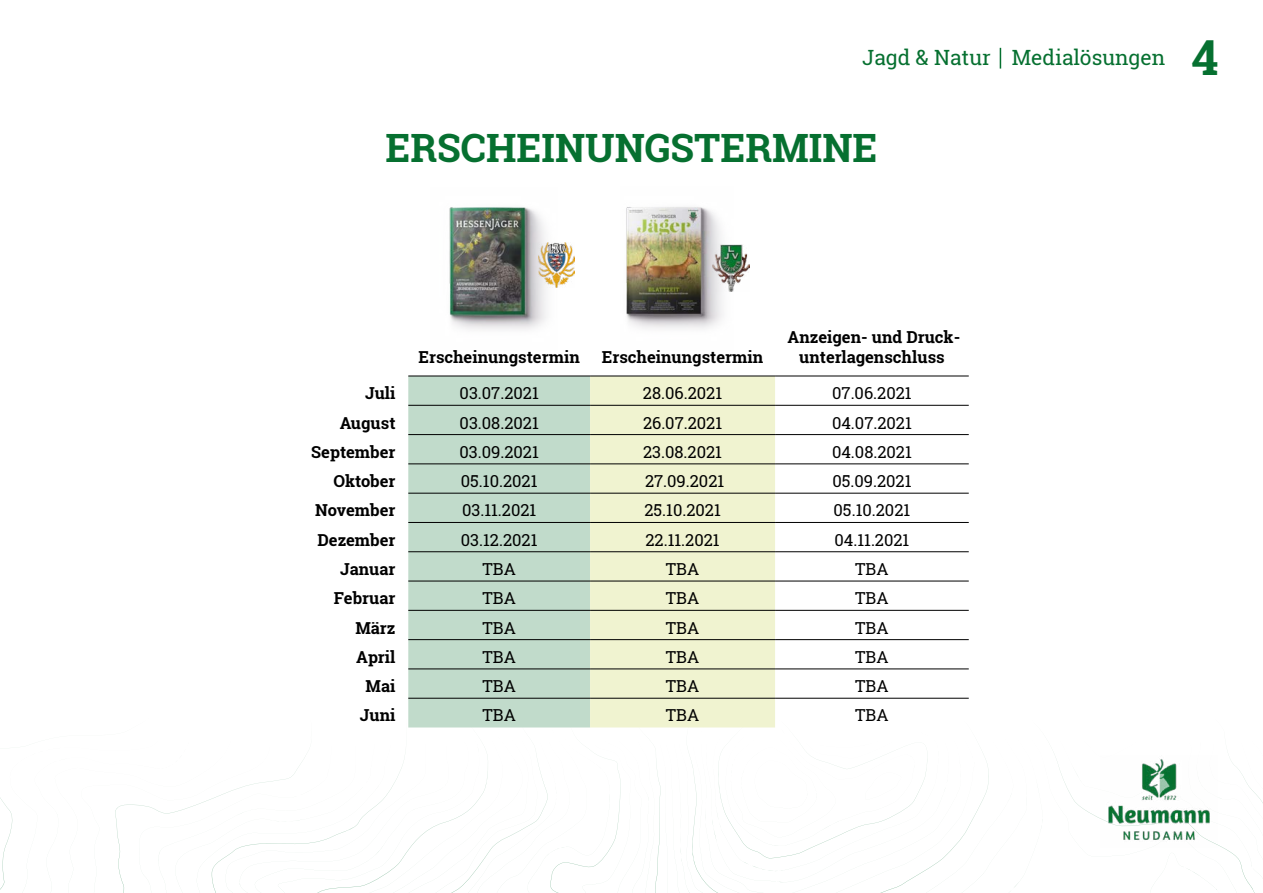
<style>
.page{position:relative;width:1263px;height:893px;background:#fff}
.page>*{position:absolute;margin:0;border:0;box-sizing:border-box;transform-origin:0 0}
.t1{font:700 48.3px "Roboto Slab";color:#067030}
.t2{font:700 39px "Roboto Slab";color:#067030}
.t3{font:21px "Roboto Slab";color:#067030}
.t4{font:16.5px "Roboto Slab";color:#000}
.t5{font:700 16.5px/19.8px "Roboto Slab";color:#000;text-align:center}
</style>
<div class="page">
<svg style="left:772px;top:375px;width:211px;height:518px"></svg>
<svg style="left:0;top:797px;width:13px;height:93px"></svg>
<svg style="left:1000px;top:48px;width:1px;height:21px"></svg>
<img style="left:557px;top:243px;width:18px;height:44px">
<img style="left:449px;top:207px;width:108px;height:123px">
<img style="left:733px;top:244px;width:17px;height:47px">
<img style="left:626px;top:207px;width:107px;height:122px">
<div style="left:408px;top:377px;width:182px;height:350px;background:#c1dbcb"></div>
<div style="left:590px;top:377px;width:185px;height:350px;background:#f0f3d0"></div>
<hr style="left:408px;top:376px;width:182px;height:1px;background:#000">
<hr style="left:590px;top:376px;width:185px;height:1px;background:#000">
<hr style="left:408px;top:405px;width:182px;height:1px;background:#000">
<hr style="left:590px;top:405px;width:185px;height:1px;background:#000">
<hr style="left:408px;top:434px;width:182px;height:1px;background:#000">
<hr style="left:590px;top:434px;width:185px;height:1px;background:#000">
<hr style="left:408px;top:463px;width:182px;height:1px;background:#000">
<hr style="left:590px;top:463px;width:185px;height:1px;background:#000">
<hr style="left:408px;top:493px;width:182px;height:1px;background:#000">
<hr style="left:590px;top:493px;width:185px;height:1px;background:#000">
<hr style="left:408px;top:522px;width:182px;height:1px;background:#000">
<hr style="left:590px;top:522px;width:185px;height:1px;background:#000">
<hr style="left:775px;top:376px;width:194px;height:1px;background:#000">
<hr style="left:775px;top:405px;width:194px;height:1px;background:#000">
<hr style="left:775px;top:434px;width:194px;height:1px;background:#000">
<hr style="left:775px;top:463px;width:194px;height:1px;background:#000">
<hr style="left:775px;top:493px;width:194px;height:1px;background:#000">
<hr style="left:775px;top:522px;width:194px;height:1px;background:#000">
<hr style="left:408px;top:581px;width:182px;height:1px;background:#000">
<hr style="left:590px;top:581px;width:185px;height:1px;background:#000">
<hr style="left:775px;top:581px;width:194px;height:1px;background:#000">
<hr style="left:408px;top:610px;width:182px;height:1px;background:#000">
<hr style="left:590px;top:610px;width:185px;height:1px;background:#000">
<hr style="left:775px;top:610px;width:194px;height:1px;background:#000">
<hr style="left:408px;top:639px;width:182px;height:1px;background:#000">
<hr style="left:590px;top:639px;width:185px;height:1px;background:#000">
<hr style="left:775px;top:639px;width:194px;height:1px;background:#000">
<hr style="left:408px;top:668px;width:182px;height:1px;background:#000">
<hr style="left:590px;top:668px;width:185px;height:1px;background:#000">
<hr style="left:775px;top:668px;width:194px;height:1px;background:#000">
<hr style="left:408px;top:698px;width:182px;height:1px;background:#000">
<hr style="left:590px;top:698px;width:185px;height:1px;background:#000">
<hr style="left:775px;top:698px;width:194px;height:1px;background:#000">
<hr style="left:408px;top:551px;width:182px;height:1px;background:#000">
<hr style="left:590px;top:551px;width:185px;height:1px;background:#000">
<hr style="left:775px;top:551px;width:194px;height:1px;background:#000">
<img style="left:1101px;top:759px;width:116px;height:86px">
<p class="t3" style="left:862px;top:43px;width:305px">Jagd &amp; Natur Medialösungen</p>
<h2 class="t2" style="left:385px;top:121px;width:494px">ERSCHEINUNGSTERMINE</h2>
<h1 class="t1" style="left:1191px;top:24px;width:29px">4</h1>
<p class="t5" style="left:418px;top:347px;width:163px">Erscheinungstermin</p>
<p class="t5" style="left:602px;top:347px;width:163px">Erscheinungstermin</p>
<p class="t5" style="left:788px;top:327px;width:174px">Anzeigen- und Druck&shy;unterlagenschluss</p>
<p class="t5" style="left:365px;top:383px;width:32px">Juli</p>
<p class="t4" style="left:460px;top:382px;width:81px">03.07.2021</p>
<p class="t4" style="left:643px;top:382px;width:81px">28.06.2021</p>
<p class="t4" style="left:832px;top:382px;width:81px">07.06.2021</p>
<p class="t5" style="left:340px;top:412px;width:57px">August</p>
<p class="t4" style="left:460px;top:411px;width:81px">03.08.2021</p>
<p class="t4" style="left:643px;top:411px;width:81px">26.07.2021</p>
<p class="t4" style="left:832px;top:411px;width:81px">04.07.2021</p>
<p class="t5" style="left:311px;top:442px;width:86px">September</p>
<p class="t4" style="left:459px;top:441px;width:81px">03.09.2021</p>
<p class="t4" style="left:643px;top:441px;width:80px">23.08.2021</p>
<p class="t4" style="left:832px;top:441px;width:81px">04.08.2021</p>
<p class="t5" style="left:333px;top:471px;width:64px">Oktober</p>
<p class="t4" style="left:461px;top:470px;width:78px">05.10.2021</p>
<p class="t4" style="left:645px;top:470px;width:81px">27.09.2021</p>
<p class="t4" style="left:832px;top:470px;width:81px">05.09.2021</p>
<p class="t5" style="left:315px;top:500px;width:82px">November</p>
<p class="t4" style="left:462px;top:499px;width:76px">03.11.2021</p>
<p class="t4" style="left:644px;top:499px;width:78px">25.10.2021</p>
<p class="t4" style="left:833px;top:499px;width:78px">05.10.2021</p>
<p class="t5" style="left:317px;top:530px;width:80px">Dezember</p>
<p class="t4" style="left:461px;top:528px;width:78px">03.12.2021</p>
<p class="t4" style="left:645px;top:528px;width:76px">22.11.2021</p>
<p class="t4" style="left:834px;top:528px;width:76px">04.11.2021</p>
<p class="t5" style="left:340px;top:559px;width:57px">Januar</p>
<p class="t4" style="left:483px;top:558px;width:35px">TBA</p>
<p class="t4" style="left:666px;top:558px;width:35px">TBA</p>
<p class="t4" style="left:855px;top:558px;width:35px">TBA</p>
<p class="t5" style="left:334px;top:588px;width:63px">Februar</p>
<p class="t4" style="left:483px;top:587px;width:35px">TBA</p>
<p class="t4" style="left:666px;top:587px;width:35px">TBA</p>
<p class="t4" style="left:855px;top:587px;width:35px">TBA</p>
<p class="t5" style="left:355px;top:617px;width:42px">März</p>
<p class="t4" style="left:483px;top:616px;width:35px">TBA</p>
<p class="t4" style="left:666px;top:616px;width:35px">TBA</p>
<p class="t4" style="left:855px;top:616px;width:35px">TBA</p>
<p class="t5" style="left:356px;top:647px;width:41px">April</p>
<p class="t4" style="left:482px;top:646px;width:35px">TBA</p>
<p class="t4" style="left:666px;top:646px;width:35px">TBA</p>
<p class="t4" style="left:855px;top:646px;width:35px">TBA</p>
<p class="t5" style="left:366px;top:676px;width:31px">Mai</p>
<p class="t4" style="left:482px;top:675px;width:35px">TBA</p>
<p class="t4" style="left:666px;top:675px;width:35px">TBA</p>
<p class="t4" style="left:855px;top:675px;width:35px">TBA</p>
<p class="t5" style="left:360px;top:705px;width:37px">Juni</p>
<p class="t4" style="left:482px;top:704px;width:35px">TBA</p>
<p class="t4" style="left:666px;top:704px;width:35px">TBA</p>
<p class="t4" style="left:855px;top:704px;width:35px">TBA</p>
</div>
